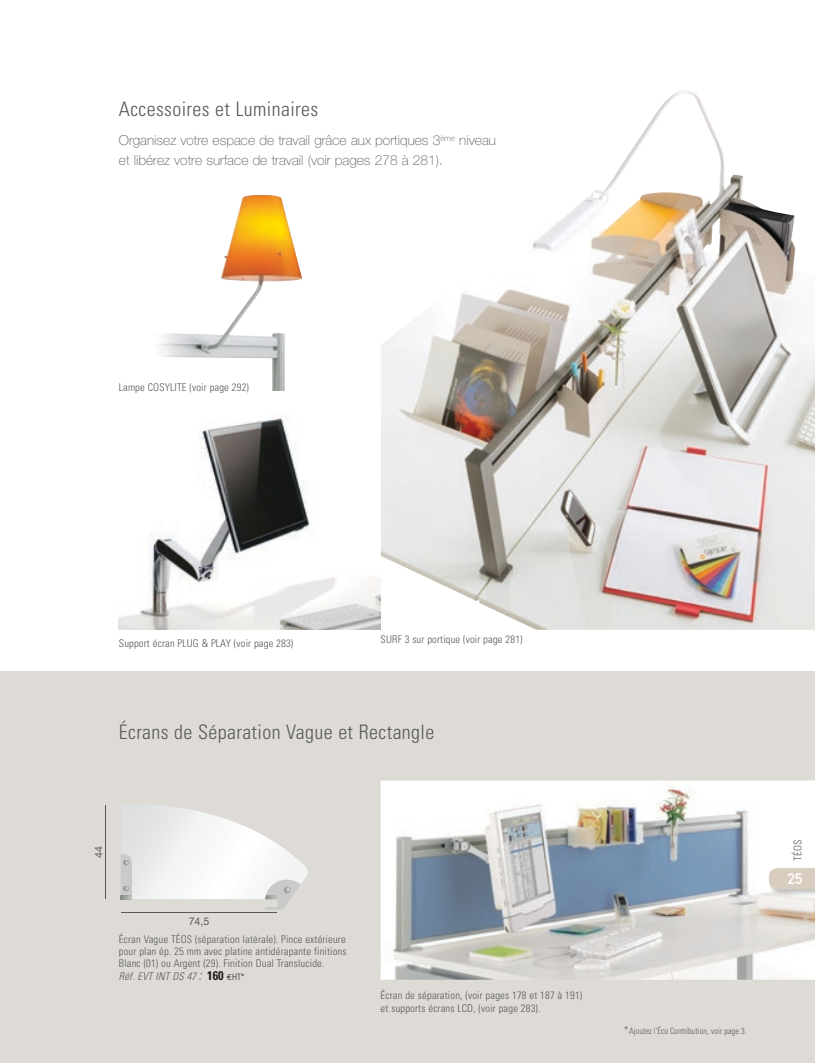
<style>
.page{position:relative;width:815px;height:1063px;background:#fff}
.page>*{position:absolute;margin:0;border:0;box-sizing:border-box;transform-origin:0 0}
.t1{font:300 condensed 20px "Univers";letter-spacing:.02em;color:#58595b}
.t2{font:15px "DIN Mittelschrift Alternate";color:#fff}
.t3{font:100 13.75px/20px "Helvetica Neue";color:#58595b}
.t4{font:300 condensed 10.62px/12.5px "Univers";letter-spacing:.015em;color:#58595b}
.t5{font:10.62px "Helvetica Neue";color:#58595b}
.t6{font:300 condensed 8.75px "Univers";color:#58595b;scale:.95 1}
.s1{font-style:italic}
.s2{font-family:"Helvetica Neue";font-weight:100;font-style:italic;font-stretch:normal;font-size:13.75px;color:#231f20}
.s3{font-weight:700;font-size:12.5px;color:#231f20}
.s4{font-family:"Euro Mono";font-weight:400;font-stretch:normal;font-size:8.75px;color:#231f20}
.s5{font-size:8.75px;color:#231f20}
.s6{font-style:italic;font-size:10.62px}
</style>
<div class="page">
<img style="left:119px;top:415px;width:262px;height:214px">
<div style="left:0;top:672px;width:815px;height:391px;background:#dedbd7"></div>
<img style="left:158px;top:195px;width:144px;height:196px">
<img style="left:381px;top:781px;width:434px;height:199px">
<svg style="left:121px;top:805px;width:187px;height:105px"></svg>
<img style="left:381px;top:90px;width:434px;height:540px">
<hr style="left:121px;top:913px;width:156px;height:1px;background:#58595b">
<hr style="left:105px;top:806px;width:1px;height:93px;background:#58595b">
<img style="left:768px;top:867px;width:47px;height:28px">
<svg style="left:769px;top:868px;width:46px;height:21px"></svg>
<h1 class="t1" style="left:119px;top:97px;width:201px">Accessoires et Luminaires</h1>
<p class="t3" style="left:119px;top:130px;width:379px">Organisez votre espace de travail grâce aux portiques 3<sup>ème</sup> niveau et libérez votre surface de travail (voir pages 278 à 281).</p>
<p class="t4" style="left:119px;top:381px;width:132px">Lampe COSYLITE (voir page 292)</p>
<p class="t4" style="left:119px;top:637px;width:176px">Support écran PLUG &amp; PLAY (voir page 283)</p>
<p class="t4" style="left:381px;top:633px;width:143px">SURF 3 sur portique (voir page 281)</p>
<h1 class="t1" style="left:119px;top:720px;width:317px">Écrans de Séparation Vague et Rectangle</h1>
<p class="t5" style="left:92px;top:858px;width:13px;rotate:-90deg">44</p>
<p class="t5" style="left:189px;top:915px;width:22px">74,5</p>
<p class="t4" style="left:119px;top:933px;width:229px">Écran Vague TÉOS (séparation latérale). Pince extérieure pour plan ép. 25 mm avec platine antidérapante finitions Blanc (01) ou Argent (29). Finition Dual Translucide.<br><span class="s1">Réf. EVT INT DS 47</span> <span class="s2">:</span> <span class="s3">160</span> <span class="s4">€</span><span class="s5">HT*</span></p>
<p class="t4" style="left:381px;top:989px;width:203px">Écran de séparation, (voir pages 178 et 187 à 191) et supports écrans LCD, (voir page 283).</p>
<p class="t4" style="left:792px;top:861px;width:23px;rotate:-90deg">TÉOS</p>
<h2 class="t2" style="left:788px;top:870px;width:16px">25</h2>
<p class="t6" style="left:623px;top:1026px;width:132px"><span class="s6">*</span> Ajoutez l’Éco Contribution, voir page 3.</p>
</div>
